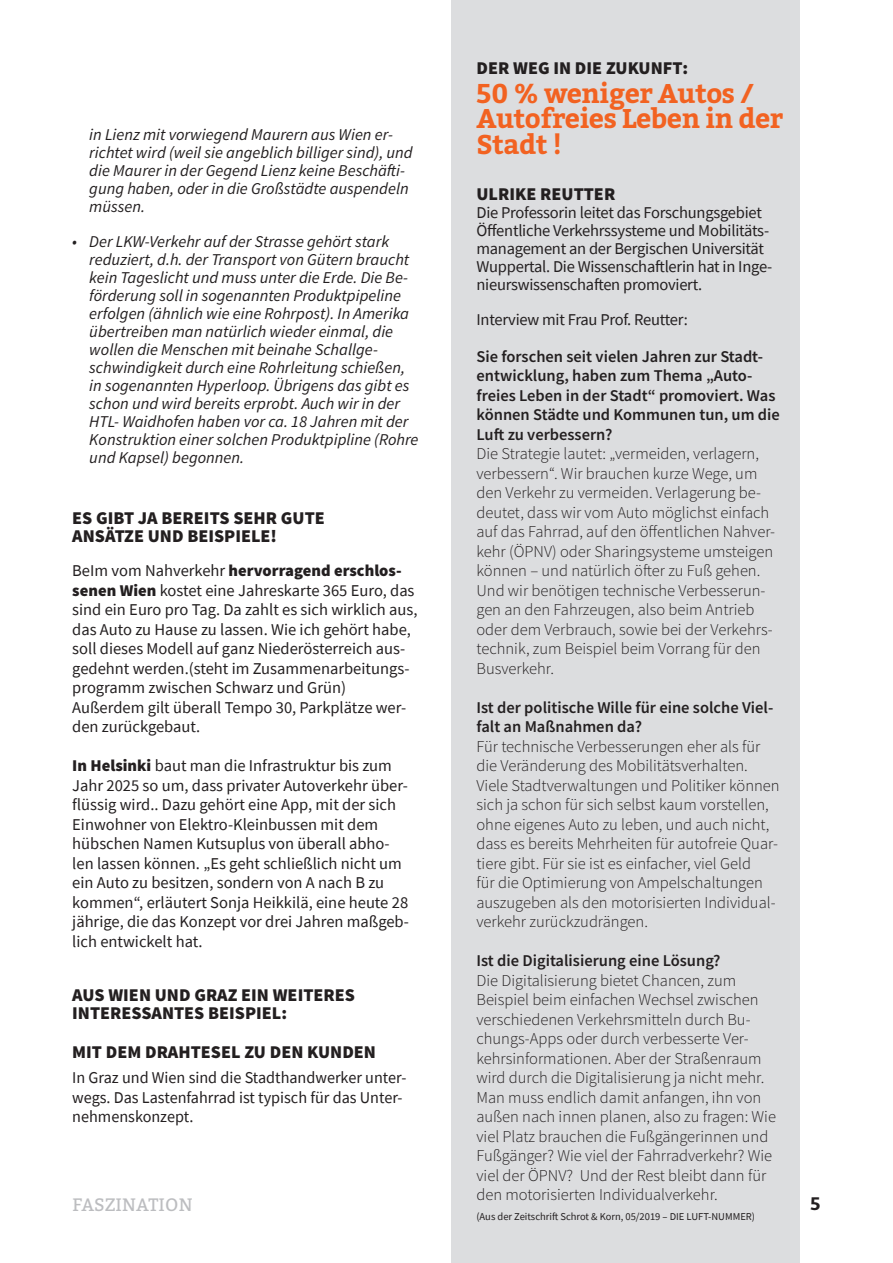
<style>
.page{position:relative;width:893px;height:1263px;background:#fff}
.page>*{position:absolute;margin:0;border:0;box-sizing:border-box;transform-origin:0 0}
.t1{font:700 27px/25.5px "Bitter";letter-spacing:-.02em;color:#f26221}
.t2{font:900 18px/18px "Source Sans Pro";color:#231f20}
.t3{font:18px "Bitter";letter-spacing:.01em;color:#bcbdc0}
.t4{font:700 18px "Bitter";color:#231f20}
.t5{font:300 16.5px/19.5px "Source Sans Pro";color:#231f20}
.t6{font:16.5px/19.5px "Source Sans Pro";color:#231f20}
.t7{font:italic 16.5px/18px "Source Sans Pro";color:#231f20}
.t8{font:600 16.5px/19.5px "Source Sans Pro";color:#231f20}
.t9{font:10.5px "Source Sans Pro";color:#231f20}
.s1{font-weight:900}
.s2{color:#fff}
</style>
<div class="page">
<div style="left:451px;top:0;width:348px;height:1263px;background:#dcdddf"></div>
<p class="t2" style="left:476px;top:60px;width:213px">DER WEG IN DIE ZUKUNFT:</p>
<h1 class="t1" style="left:476px;top:80px;width:308px">50 % weniger Autos /<br>Autofreies Leben in der<br>Stadt !</h1>
<p class="t2" style="left:476px;top:185px;width:140px">ULRIKE REUTTER</p>
<p class="t6" style="left:476px;top:203px;width:297px;line-height:18px">Die Professorin leitet das Forschungsgebiet Öffentliche Verkehrssysteme und Mobilitäts&shy;management an der Bergischen Universität Wuppertal. Die Wissenschaftlerin hat in Inge&shy;nieurswissenschaften promoviert.</p>
<p class="t6" style="left:476px;top:309px;width:213px">Interview mit Frau Prof. Reutter:</p>
<p class="t8" style="left:476px;top:346px;width:305px">Sie forschen seit vielen Jahren zur Stadt&shy;entwicklung, haben zum Thema „Auto&shy;freies Leben in der Stadt“ promoviert. Was können Städte und Kommunen tun, um die Luft zu verbessern?</p>
<p class="t5" style="left:476px;top:444px;width:300px">Die Strategie lautet: „vermeiden, verlagern, verbessern“. Wir brauchen kurze Wege, um den Verkehr zu vermeiden. Verlagerung be&shy;deutet, dass wir vom Auto möglichst einfach auf das Fahrrad, auf den öffentlichen Nahver&shy;kehr (ÖPNV) oder Sharingsysteme umsteigen können – und natürlich öfter zu Fuß gehen.<br>Und wir benötigen technische Verbesserun&shy;gen an den Fahrzeugen, also beim Antrieb oder dem Verbrauch, sowie bei der Verkehrs&shy;technik, zum Beispiel beim Vorrang für den Busverkehr.</p>
<p class="t8" style="left:476px;top:697px;width:298px">Ist der politische Wille für eine solche Viel&shy;falt an Maßnahmen da?</p>
<p class="t5" style="left:476px;top:736px;width:305px">Für technische Verbesserungen eher als für die Veränderung des Mobilitätsverhalten.<br>Viele Stadtverwaltungen und Politiker können sich ja schon für sich selbst kaum vorstellen, ohne eigenes Auto zu leben, und auch nicht, dass es bereits Mehrheiten für autofreie Quar&shy;tiere gibt. Für sie ist es einfacher, viel Geld<br>für die Optimierung von Ampelschaltungen auszugeben als den motorisierten Individual&shy;verkehr zurückzudrängen.</p>
<p class="t8" style="left:476px;top:951px;width:246px">Ist die Digitalisierung eine Lösung?</p>
<p class="t5" style="left:476px;top:970px;width:301px">Die Digitalisierung bietet Chancen, zum Beispiel beim einfachen Wechsel zwischen verschiedenen Verkehrsmitteln durch Bu&shy;chungs-Apps oder durch verbesserte Ver&shy;kehrsinformationen. Aber der Straßenraum wird durch die Digitalisierung ja nicht mehr.<br>Man muss endlich damit anfangen, ihn von außen nach innen planen, also zu fragen: Wie viel Platz brauchen die Fußgängerinnen und Fußgänger? Wie viel der Fahrradverkehr? Wie viel der ÖPNV? Und der Rest bleibt dann für den motorisierten Individualverkehr.</p>
<p class="t9" style="left:476px;top:1209px;width:280px">(Aus der Zeitschrift Schrot &amp; Korn, 05/2019 – DIE LUFT-NUMMER)</p>
<p class="t7" style="left:89px;top:125px;width:325px">in Lienz mit vorwiegend Maurern aus Wien er&shy;richtet wird (weil sie angeblich billiger sind), und die Maurer in der Gegend Lienz keine Beschäfti&shy;gung haben, oder in die Großstädte auspendeln müssen.</p>
<p class="t7" style="left:89px;top:232px;width:331px;text-indent:-17px">• Der LKW-Verkehr auf der Strasse gehört stark reduziert, d.h. der Transport von Gütern braucht kein Tageslicht und muss unter die Erde. Die Be&shy;förderung soll in sogenannten Produktpipeline erfolgen (ähnlich wie eine Rohrpost). In Amerika übertreiben man natürlich wieder einmal, die wollen die Menschen mit beinahe Schallge&shy;schwindigkeit durch eine Rohrleitung schießen, in sogenannten Hyperloop. Übrigens das gibt es schon und wird bereits erprobt. Auch wir in der HTL- Waidhofen haben vor ca. 18 Jahren mit der Konstruktion einer solchen Produktpipline (Rohre und Kapsel) begonnen.</p>
<p class="t2" style="left:72px;top:509px;width:254px">ES GIBT JA BEREITS SEHR GUTE<br>ANSÄTZE UND BEISPIELE!</p>
<p class="t6" style="left:72px;top:561px;width:347px">BeIm vom Nahverkehr <span class="s1">hervorragend erschlos&shy;senen Wien</span> kostet eine Jahreskarte 365 Euro, das sind ein Euro pro Tag. Da zahlt es sich wirklich aus, das Auto zu Hause zu lassen. Wie ich gehört habe, soll dieses Modell auf ganz Niederösterreich aus&shy;gedehnt werden.(steht im Zusammenarbeitungs&shy;programm zwischen Schwarz und Grün)<br>Außerdem gilt überall Tempo 30, Parkplätze wer&shy;den zurückgebaut.</p>
<p class="t6" style="left:72px;top:756px;width:338px"><span class="s1">In Helsinki</span> baut man die Infrastruktur bis zum Jahr 2025 so um, dass privater Autoverkehr über&shy;flüssig wird.. Dazu gehört eine App, mit der sich Einwohner von Elektro-Kleinbussen mit dem hübschen Namen Kutsuplus von überall abho&shy;len lassen können. „Es geht schließlich nicht um ein Auto zu besitzen, sondern von A nach B zu kommen“, erläutert Sonja Heikkilä, eine heute 28 jährige, die das Konzept vor drei Jahren maßgeb&shy;lich entwickelt hat.</p>
<p class="t2" style="left:72px;top:987px;width:284px">AUS WIEN UND GRAZ EIN WEITERES<br>INTERESSANTES BEISPIEL:</p>
<p class="t2" style="left:72px;top:1044px;width:305px">MIT DEM DRAHTESEL ZU DEN KUNDEN</p>
<p class="t6" style="left:72px;top:1068px;width:336px">In Graz und Wien sind die Stadthandwerker unter&shy;wegs. Das Lastenfahrrad ist typisch für das Unter&shy;nehmenskonzept.</p>
<p class="t3" style="left:72px;top:1192px;width:188px">FASZINATION <span class="s2">NATUR</span></p>
<p class="t4" style="left:811px;top:1190px;width:12px">5</p>
</div>
